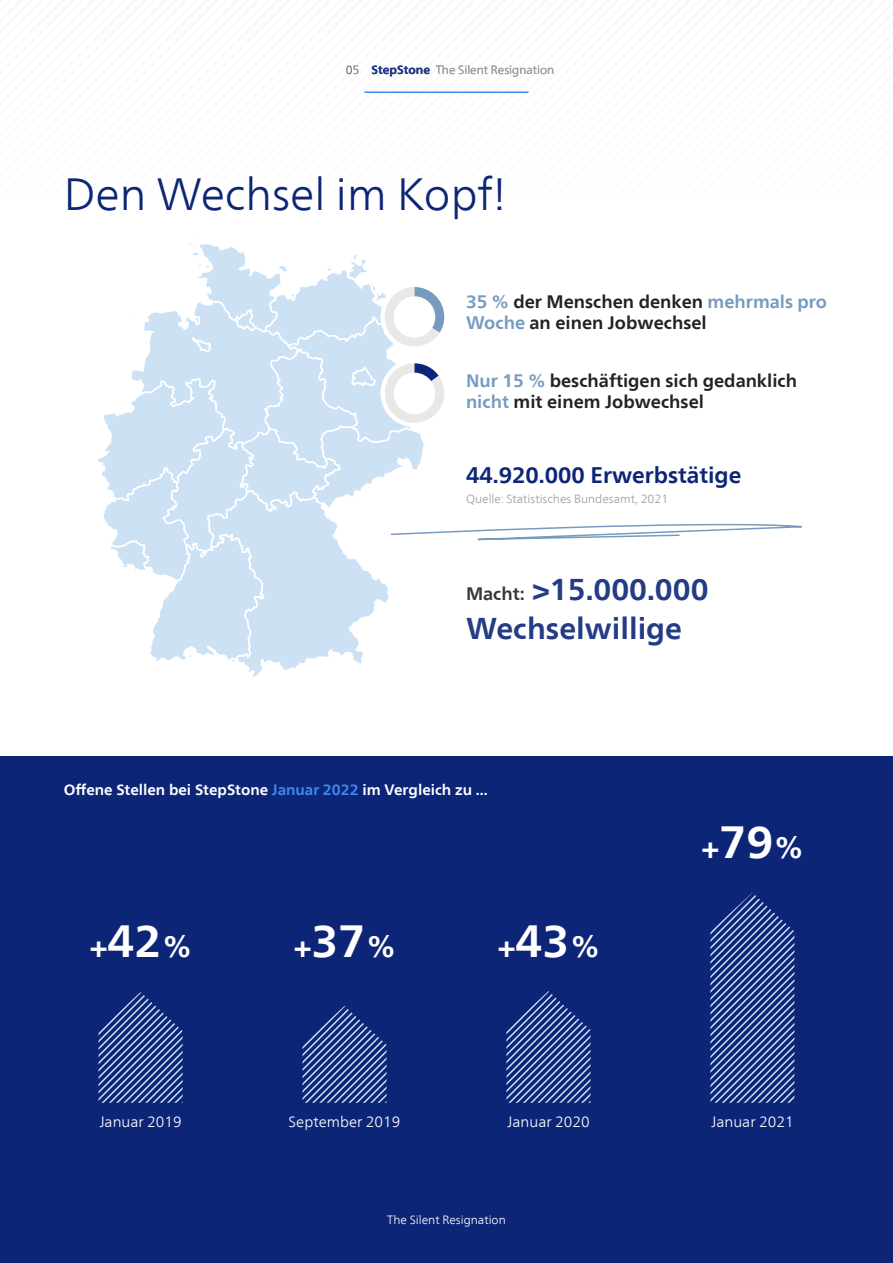
<style>
.page{position:relative;width:893px;height:1263px;background:#fff}
.page>*{position:absolute;margin:0;border:0;box-sizing:border-box;transform-origin:0 0}
.t1{font:300 45px "Frutiger Neue LT Com";color:#0c2577}
.t2{font:700 30px/39px "Frutiger Neue LT Com";color:#243b85}
.t3{font:700 30px "Frutiger Neue LT Com";color:#fff}
.t4{font:700 22.5px "Frutiger Neue LT Com";color:#0c2577}
.t5{font:700 18px/21px "Frutiger Neue LT Com";color:#222}
.t6{font:700 18px "Frutiger Neue LT Com";color:#383838}
.t7{font:700 15px "Frutiger Neue LT Com";color:#fff}
.t8{font:300 15px "Frutiger Neue LT Com";color:#fff}
.t9{font:300 12px "Frutiger Neue LT Com";color:#9d9d9c}
.t10{font:300 12px "Frutiger Neue LT Com";color:#a7aab5}
.t11{font:300 12px "Frutiger Neue LT Com";color:#fff}
.t12{font:700 12px "Frutiger Neue LT Com";color:#243b85}
.s1{font-weight:400;color:#646464}
.s2{color:#779abf}
.s3{color:#4088ee}
.s4{font-size:45px}
</style>
<div class="page">
<div style="left:0;top:756px;width:893px;height:507px;background:#0c2577"></div>
<hr style="left:364px;top:92px;width:165px;height:1px;background:#4088ee">
<svg style="left:98px;top:243px;width:704px;height:434px"></svg>
<svg style="left:302px;top:1006px;width:85px;height:97px"></svg>
<svg style="left:98px;top:992px;width:85px;height:111px"></svg>
<svg style="left:710px;top:893px;width:84px;height:210px"></svg>
<svg style="left:506px;top:991px;width:84px;height:112px"></svg>
<p class="t12" style="left:346px;top:62px;width:86px"><span class="s1">05</span> StepStone</p>
<p class="t10" style="left:436px;top:62px;width:120px">The Silent Resignation</p>
<h1 class="t1" style="left:64px;top:167px;width:444px">Den Wechsel im Kopf!</h1>
<p class="t5" style="left:466px;top:291px;width:362px"><span class="s2">35 %</span> der Menschen denken <span class="s2">mehrmals pro<br>Woche</span> an einen Jobwechsel</p>
<p class="t5" style="left:466px;top:370px;width:333px"><span class="s2">Nur 15 %</span> beschäftigen sich gedanklich <span class="s2">nicht</span> mit einem Jobwechsel</p>
<p class="t4" style="left:466px;top:462px;width:277px">44.920.000 Erwerbstätige</p>
<p class="t9" style="left:466px;top:491px;width:204px">Quelle: Statistisches Bundesamt, 2021</p>
<h2 class="t2" style="left:466px;top:570px;width:244px;text-indent:66px">&gt;15.000.000<br>Wechselwillige</h2>
<p class="t6" style="left:466px;top:583px;width:60px">Macht:</p>
<p class="t7" style="left:64px;top:781px;width:425px">Offene Stellen bei StepStone <span class="s3">Januar 2022</span> im Vergleich zu ...</p>
<h2 class="t3" style="left:90px;top:929px;width:103px">+<span class="s4">42</span>%</h2>
<h2 class="t3" style="left:294px;top:929px;width:103px">+<span class="s4">37</span>%</h2>
<h2 class="t3" style="left:498px;top:929px;width:103px">+<span class="s4">43</span>%</h2>
<p class="t8" style="left:99px;top:1112px;width:84px">Januar 2019</p>
<p class="t8" style="left:289px;top:1112px;width:113px">September 2019</p>
<p class="t8" style="left:507px;top:1112px;width:84px">Januar 2020</p>
<p class="t11" style="left:387px;top:1213px;width:120px">The Silent Resignation</p>
<h2 class="t3" style="left:702px;top:830px;width:103px">+<span class="s4">79</span>%</h2>
<p class="t8" style="left:711px;top:1112px;width:84px">Januar 2021</p>
</div>
